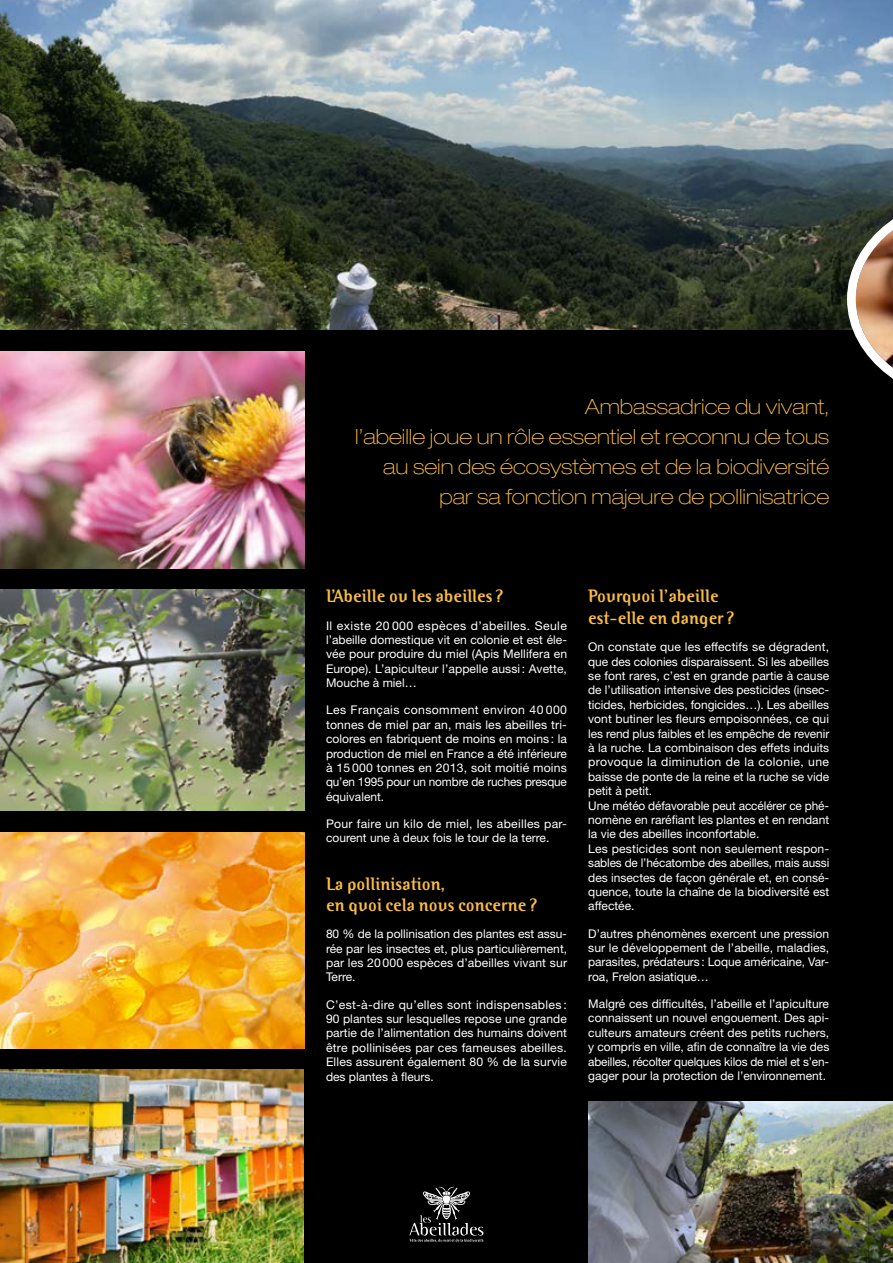
<style>
.page{position:relative;width:893px;height:1263px;background:#000}
.page>*{position:absolute;margin:0;border:0;box-sizing:border-box;transform-origin:0 0}
.t1{font:100 expanded 21px/30px "Helvetica Neue LT Std";color:#fbbc43;text-align:right}
.t2{font:700 18px/21.6px "Binary ITC";color:#fbbc43}
.t3{font:12px/14.4px "Helvetica Neue LT Std";color:#fff;text-align:justify}
</style>
<div class="page">
<img style="left:0;top:0;width:893px;height:330px">
<hr style="left:892px;top:332px;width:1px;height:316px;background:#fff">
<img style="left:0;top:590px;width:305px;height:221px">
<img style="left:0;top:832px;width:305px;height:216px">
<img style="left:0;top:351px;width:305px;height:217px">
<svg style="left:847px;top:192px;width:46px;height:214px"></svg>
<svg style="left:410px;top:1187px;width:73px;height:55px"></svg>
<img style="left:0;top:1069px;width:304px;height:194px">
<img style="left:588px;top:1101px;width:305px;height:162px">
<h1 class="t1" style="left:355px;top:391px;width:475px">Ambassadrice du vivant,<br>l’abeille joue un rôle essentiel et reconnu de tous au sein des écosystèmes et de la biodiversité par sa fonction majeure de pollinisatrice</h1>
<h2 class="t2" style="left:326px;top:585px;width:179px">L’Abeille ou les abeilles ?</h2>
<p class="t3" style="left:326px;top:618px;width:243px">Il existe 20 000 espèces d’abeilles. Seule l’abeille domestique vit en colonie et est éle&shy;vée pour produire du miel (Apis Mellifera en Europe). L’apiculteur l’appelle aussi: Avette, Mouche à miel…</p>
<p class="t3" style="left:326px;top:703px;width:242px">Les Français consomment environ 40 000 tonnes de miel par an, mais les abeilles tri&shy;colores en fabriquent de moins en moins : la production de miel en France a été inférieure à 15 000 tonnes en 2013, soit moitié moins qu’en 1995 pour un nombre de ruches presque équivalent.</p>
<p class="t3" style="left:326px;top:816px;width:242px">Pour faire un kilo de miel, les abeilles par&shy;courent une à deux fois le tour de la terre.</p>
<h2 class="t2" style="left:326px;top:872px;width:213px">La pollinisation,<br>en quoi cela nous concerne ?</h2>
<p class="t3" style="left:326px;top:927px;width:243px">80 % de la pollinisation des plantes est assu&shy;rée par les insectes et, plus particulièrement, par les 20 000 espèces d’abeilles vivant sur Terre.</p>
<p class="t3" style="left:326px;top:997px;width:242px">C’est-à-dire qu’elles sont indispensables :<br>90 plantes sur lesquelles repose une grande partie de l’alimentation des humains doivent être pollinisées par ces fameuses abeilles.<br>Elles assurent également 80 % de la survie des plantes à fleurs.</p>
<h2 class="t2" style="left:588px;top:585px;width:148px">Pourquoi l’abeille est-elle en danger ?</h2>
<p class="t3" style="left:588px;top:640px;width:243px;text-align:left">On constate que les effectifs se dégradent, que des colonies disparaissent. Si les abeilles se font rares, c’est en grande partie à cause de l’utilisation intensive des pesticides (insec&shy;ticides, herbicides, fongicides…). Les abeilles vont butiner les fleurs empoisonnées, ce qui les rend plus faibles et les empêche de revenir à la ruche. La combinaison des effets induits provoque la diminution de la colonie, une baisse de ponte de la reine et la ruche se vide petit à petit.<br>Une météo défavorable peut accélérer ce phé&shy;nomène en raréfiant les plantes et en rendant la vie des abeilles inconfortable.<br>Les pesticides sont non seulement respon&shy;sables de l’hécatombe des abeilles, mais aussi des insectes de façon générale et, en consé&shy;quence, toute la chaîne de la biodiversité est affectée.</p>
<p class="t3" style="left:588px;top:926px;width:242px">D’autres phénomènes exercent une pression sur le développement de l’abeille, maladies, parasites, prédateurs: Loque américaine, Var&shy;roa, Frelon asiatique…</p>
<p class="t3" style="left:588px;top:996px;width:243px">Malgré ces difficultés, l’abeille et l’apiculture connaissent un nouvel engouement. Des api&shy;culteurs amateurs créent des petits ruchers, y compris en ville, afin de connaître la vie des abeilles, récolter quelques kilos de miel et s’en&shy;gager pour la protection de l’environnement.</p>
</div>
